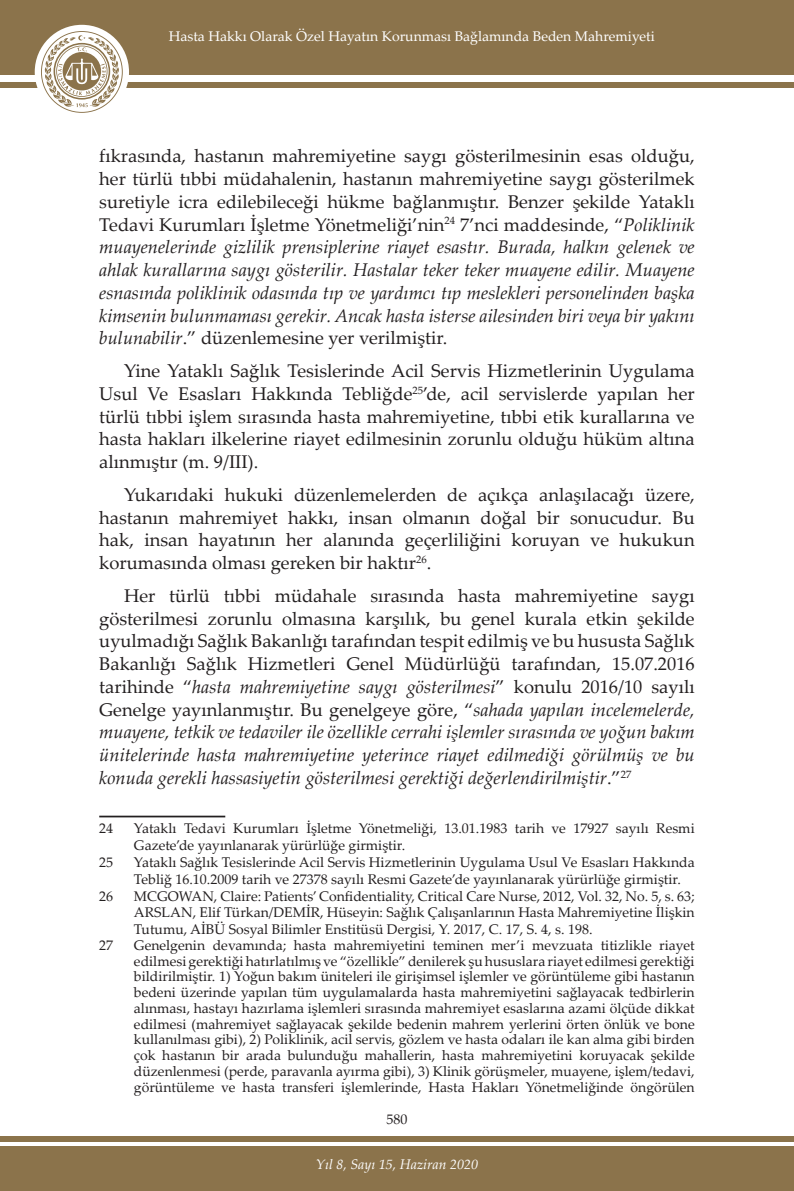
<style>
.page{position:relative;width:794px;height:1191px;background:#fff}
.page>*{position:absolute;margin:0;border:0;box-sizing:border-box;transform-origin:0 0}
.t1{font:18.38px/22.8px "Palatino Linotype";color:#231f20;text-align:justify}
.t2{font:italic 18.38px/22.8px "Palatino Linotype";color:#231f20;text-align:justify}
.t3{font:14px/15.8px "Palatino Linotype";color:#231f20}
.t4{font:14px "Palatino Linotype";color:#fff}
.t5{font:italic 14px "Palatino Linotype";color:#fff}
.s1{font-style:normal}
.s2{font-style:italic}
</style>
<div class="page">
<div style="left:0;top:1136px;width:794px;height:5px;background:#8b734b"></div>
<div style="left:0;top:1146px;width:794px;height:45px;background:#8b734b"></div>
<div style="left:0;top:82px;width:794px;height:6px;background:#8b734b"></div>
<div style="left:0;top:0;width:794px;height:74px;background:#8b734b"></div>
<div style="left:35px;top:25px;width:94px;height:94px;background:#fff;border-radius:50%"></div>
<svg style="left:41px;top:31px;width:82px;height:82px"></svg>
<hr style="left:99px;top:815px;width:126px;height:2px;background:#231f20">
<p class="t4" style="left:169px;top:26px;width:487px">Hasta Hakkı Olarak Özel Hayatın Korunması Bağlamında Beden Mahremiyeti</p>
<p class="t2" style="left:99px;top:144px;width:597px"><span class="s1">fıkrasında, hastanın mahremiyetine saygı gösterilmesinin esas olduğu, her türlü tıbbi müdahalenin, hastanın mahremiyetine saygı gösterilmek suretiyle icra edilebileceği hükme bağlanmıştır. Benzer şekilde Yataklı Tedavi Kurumları İşletme Yönetmeliği’nin</span><sup>24</sup> <span class="s1">7’nci maddesinde, “</span>Poliklinik muayenelerinde gizlilik prensiplerine riayet esastır. Burada, halkın gelenek ve ahlak kurallarına saygı gösterilir. Hastalar teker teker muayene edilir. Muayene esnasında poliklinik odasında tıp ve yardımcı tıp meslekleri personelinden başka kimsenin bulunmaması gerekir. Ancak hasta isterse ailesinden biri veya bir yakını bulunabilir<span class="s1">.” düzenlemesine yer verilmiştir.</span></p>
<p class="t1" style="left:99px;top:359px;width:597px;text-indent:25px">Yine Yataklı Sağlık Tesislerinde Acil Servis Hizmetlerinin Uygulama Usul Ve Esasları Hakkında Tebliğde<sup>25</sup>’de, acil servislerde yapılan her türlü tıbbi işlem sırasında hasta mahremiyetine, tıbbi etik kurallarına ve hasta hakları ilkelerine riayet edilmesinin zorunlu olduğu hüküm altına alınmıştır (m. 9/III).</p>
<p class="t1" style="left:99px;top:482px;width:597px;text-indent:25px">Yukarıdaki hukuki düzenlemelerden de açıkça anlaşılacağı üzere, hastanın mahremiyet hakkı, insan olmanın doğal bir sonucudur. Bu hak, insan hayatının her alanında geçerliliğini koruyan ve hukukun korumasında olması gereken bir haktır<sup>26</sup>.</p>
<p class="t1" style="left:99px;top:583px;width:597px;text-indent:25px">Her türlü tıbbi müdahale sırasında hasta mahremiyetine saygı gösterilmesi zorunlu olmasına karşılık, bu genel kurala etkin şekilde uyulmadığı Sağlık Bakanlığı tarafından tespit edilmiş ve bu hususta Sağlık Bakanlığı Sağlık Hizmetleri Genel Müdürlüğü tarafından, 15.07.2016 tarihinde “<span class="s2">hasta mahremiyetine saygı gösterilmesi</span>” konulu 2016/10 sayılı Genelge yayınlanmıştır. Bu genelgeye göre, “<span class="s2">sahada yapılan incelemelerde, muayene, tetkik ve tedaviler ile özellikle cerrahi işlemler sırasında ve yoğun bakım ünitelerinde hasta mahremiyetine yeterince riayet edilmediği görülmüş ve bu konuda gerekli hassasiyetin gösterilmesi gerektiği değerlendirilmiştir</span>.”<sup>27</sup></p>
<p class="t3" style="left:99px;top:820px;width:15px">24</p>
<p class="t3" style="left:134px;top:819px;width:562px;line-height:16.8px">Yataklı Tedavi Kurumları İşletme Yönetmeliği, 13.01.1983 tarih ve 17927 sayılı Resmi<br>Gazete’de yayınlanarak yürürlüğe girmiştir.</p>
<p class="t3" style="left:99px;top:853px;width:15px">25</p>
<p class="t3" style="left:134px;top:853px;width:562px;line-height:16.8px">Yataklı Sağlık Tesislerinde Acil Servis Hizmetlerinin Uygulama Usul Ve Esasları Hakkında<br>Tebliğ 16.10.2009 tarih ve 27378 sayılı Resmi Gazete’de yayınlanarak yürürlüğe girmiştir.</p>
<p class="t3" style="left:99px;top:887px;width:15px">26</p>
<p class="t3" style="left:134px;top:887px;width:562px;line-height:16.8px;text-align:justify">MCGOWAN, Claire: Patients’ Confidentiality, Critical Care Nurse, 2012, Vol. 32, No. 5, s. 63; ARSLAN, Elif Türkan/DEMİR, Hüseyin: Sağlık Çalışanlarının Hasta Mahremiyetine İlişkin Tutumu, AİBÜ Sosyal Bilimler Enstitüsü Dergisi, Y. 2017, C. 17, S. 4, s. 198.</p>
<p class="t3" style="left:99px;top:936px;width:15px">27</p>
<p class="t3" style="left:134px;top:936px;width:562px;text-align:justify">Genelgenin devamında; hasta mahremiyetini teminen mer’i mevzuata titizlikle riayet edilmesi gerektiği hatırlatılmış ve “özellikle” denilerek şu hususlara riayet edilmesi gerektiği bildirilmiştir. 1) Yoğun bakım üniteleri ile girişimsel işlemler ve görüntüleme gibi hastanın bedeni üzerinde yapılan tüm uygulamalarda hasta mahremiyetini sağlayacak tedbirlerin alınması, hastayı hazırlama işlemleri sırasında mahremiyet esaslarına azami ölçüde dikkat edilmesi (mahremiyet sağlayacak şekilde bedenin mahrem yerlerini örten önlük ve bone kullanılması gibi), 2) Poliklinik, acil servis, gözlem ve hasta odaları ile kan alma gibi birden çok hastanın bir arada bulunduğu mahallerin, hasta mahremiyetini koruyacak şekilde düzenlenmesi (perde, paravanla ayırma gibi), 3) Klinik görüşmeler, muayene, işlem/tedavi, görüntüleme ve hasta transferi işlemlerinde, Hasta Hakları Yönetmeliğinde öngörülen</p>
<p class="t3" style="left:386px;top:1110px;width:22px">580</p>
<p class="t5" style="left:316px;top:1154px;width:164px">Yıl 8, Sayı 15, Haziran 2020</p>
</div>
